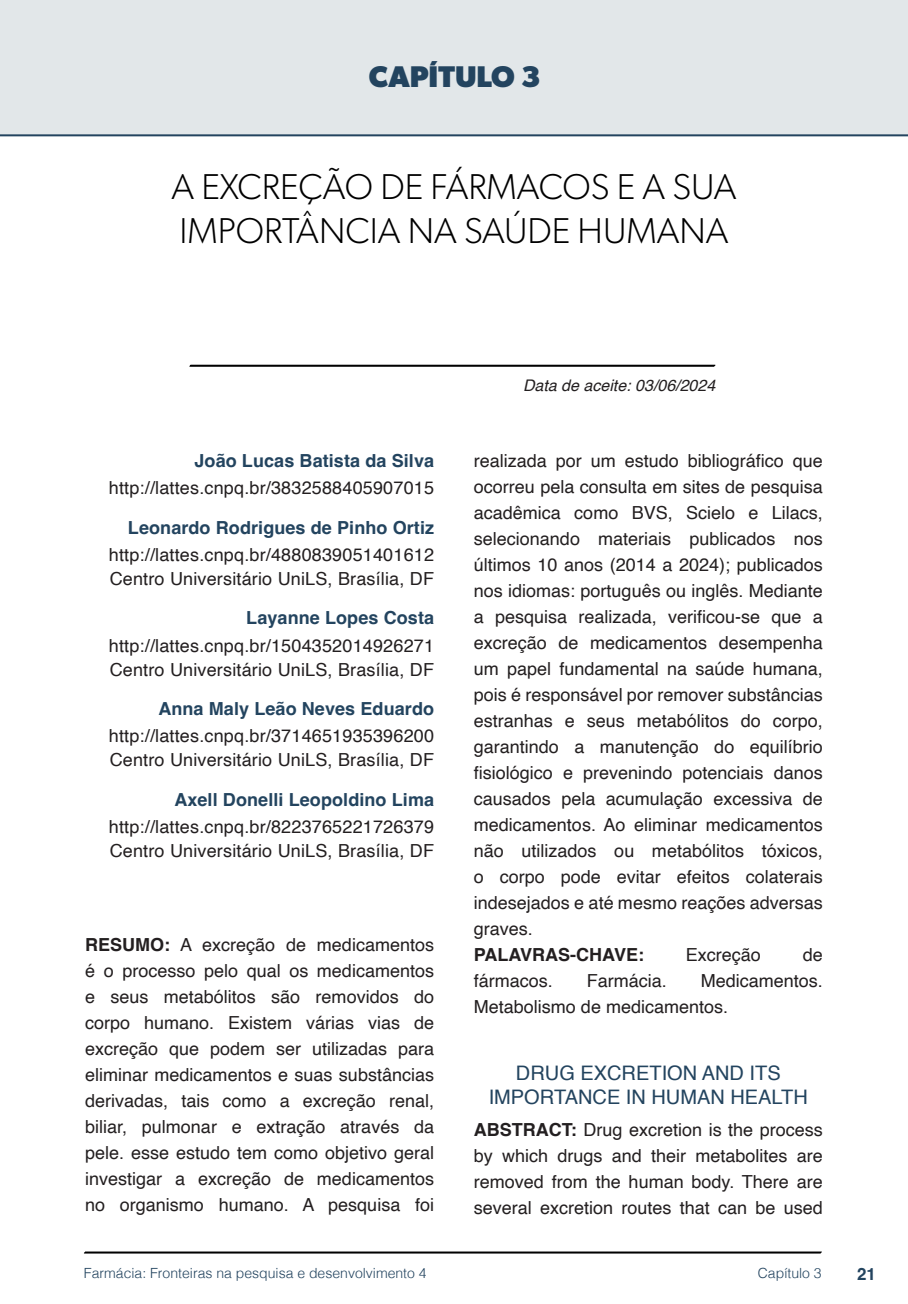
<style>
.page{position:relative;width:908px;height:1304px;background:#fff}
.page>*{position:absolute;margin:0;border:0;box-sizing:border-box;transform-origin:0 0}
.nome_artigos{font:300 36px/44px "Gibson";color:#000}
.capítulos{font:700 30px "Gibson";color:#23445f}
.título_Inglês{font:20px/24px "Helvetica";color:#23445f;text-align:center}
.Resumos_e_PC_TXT{font:18px/26px "Helvetica";color:#231f20;text-align:justify}
.info_autores{font:18px "Helvetica";letter-spacing:.01em;color:#231f20}
.nome_autores{font:700 18px "Helvetica";letter-spacing:.005em;color:#23445f}
.Resumos_e_PC_TXT-2{font:700 18px "Helvetica";color:#231f20}
.t1{font:700 16.8px "Helvetica";color:#23445f}
.t2{font:italic 16px "Helvetica";color:#231f20}
.t3{font:300 14px "Helvetica";color:#23445f}
.s1{font-weight:700}
</style>
<div class="page">
<svg style="left:84px;top:1251px;width:737px;height:3px;background:#515151"></svg>
<div style="left:0;top:0;width:907px;height:136px;background:#e2e7e9"></div>
<svg style="left:189px;top:364px;width:526px;height:3px;background:#4f4f4f"></svg>
<div style="left:44px;top:72px;width:68px;height:61px;background:#e2e7e9"></div>
<p class="capítulos" style="left:369px;top:58px;width:173px">CAPÍTULO 3</p>
<p class="nome_artigos" style="left:171px;top:164px;width:566px">A EXCREÇÃO DE FÁRMACOS E A SUA<br>IMPORTÂNCIA NA SAÚDE HUMANA</p>
<p class="nome_autores" style="left:194px;top:450px;width:241px">João Lucas Batista da Silva</p>
<p class="info_autores" style="left:109px;top:474px;width:326px">http://lattes.cnpq.br/3832588405907015</p>
<p class="nome_autores" style="left:128px;top:516px;width:307px">Leonardo Rodrigues de Pinho Ortiz</p>
<p class="info_autores" style="left:109px;top:541px;width:326px">http://lattes.cnpq.br/4880839051401612</p>
<p class="info_autores" style="left:110px;top:565px;width:326px">Centro Universitário UniLS, Brasília, DF</p>
<p class="nome_autores" style="left:246px;top:607px;width:189px">Layanne Lopes Costa</p>
<p class="info_autores" style="left:109px;top:632px;width:326px">http://lattes.cnpq.br/1504352014926271</p>
<p class="info_autores" style="left:110px;top:656px;width:326px">Centro Universitário UniLS, Brasília, DF</p>
<p class="nome_autores" style="left:158px;top:698px;width:277px">Anna Maly Leão Neves Eduardo</p>
<p class="info_autores" style="left:109px;top:722px;width:326px">http://lattes.cnpq.br/3714651935396200</p>
<p class="info_autores" style="left:110px;top:746px;width:326px">Centro Universitário UniLS, Brasília, DF</p>
<p class="nome_autores" style="left:174px;top:788px;width:261px">Axell Donelli Leopoldino Lima</p>
<p class="info_autores" style="left:109px;top:813px;width:326px">http://lattes.cnpq.br/8223765221726379</p>
<p class="info_autores" style="left:110px;top:837px;width:326px">Centro Universitário UniLS, Brasília, DF</p>
<p class="Resumos_e_PC_TXT" style="left:85px;top:932px;width:350px"><span class="s1">RESUMO:</span> A excreção de medicamentos é o processo pelo qual os medicamentos e seus metabólitos são removidos do corpo humano. Existem várias vias de excreção que podem ser utilizadas para eliminar medicamentos e suas substâncias derivadas, tais como a excreção renal, biliar, pulmonar e extração através da pele. esse estudo tem como objetivo geral investigar a excreção de medicamentos no organismo humano. A pesquisa foi</p>
<p class="t2" style="left:523px;top:373px;width:194px">Data de aceite: 03/06/2024</p>
<p class="Resumos_e_PC_TXT" style="left:473px;top:448px;width:350px">realizada por um estudo bibliográfico que ocorreu pela consulta em sites de pesquisa acadêmica como BVS, Scielo e Lilacs, selecionando materiais publicados nos últimos 10 anos (2014 a 2024); publicados nos idiomas: português ou inglês. Mediante a pesquisa realizada, verificou-se que a excreção de medicamentos desempenha um papel fundamental na saúde humana, pois é responsável por remover substâncias estranhas e seus metabólitos do corpo, garantindo a manutenção do equilíbrio fisiológico e prevenindo potenciais danos causados pela acumulação excessiva de medicamentos. Ao eliminar medicamentos não utilizados ou metabólitos tóxicos, o corpo pode evitar efeitos colaterais indesejados e até mesmo reações adversas graves.</p>
<p class="Resumos_e_PC_TXT-2" style="left:473px;top:944px;width:172px">PALAVRAS-CHAVE:</p>
<p class="Resumos_e_PC_TXT" style="left:685px;top:942px;width:77px">Excreção</p>
<p class="Resumos_e_PC_TXT" style="left:802px;top:942px;width:22px">de</p>
<p class="Resumos_e_PC_TXT" style="left:473px;top:968px;width:81px">fármacos.</p>
<p class="Resumos_e_PC_TXT" style="left:586px;top:968px;width:82px">Farmácia.</p>
<p class="Resumos_e_PC_TXT" style="left:473px;top:968px;width:350px;text-indent:227px">Medicamentos.<br>Metabolismo de medicamentos.</p>
<p class="título_Inglês" style="left:488px;top:1062px;width:320px">DRUG EXCRETION AND ITS<br>IMPORTANCE IN HUMAN HEALTH</p>
<p class="Resumos_e_PC_TXT" style="left:473px;top:1117px;width:350px"><span class="s1">ABSTRACT:</span> Drug excretion is the process by which drugs and their metabolites are removed from the human body. There are several excretion routes that can be used</p>
<p class="t3" style="left:84px;top:1261px;width:344px">Farmácia: Fronteiras na pesquisa e desenvolvimento 4</p>
<p class="t3" style="left:757px;top:1261px;width:65px">Capítulo 3</p>
<p class="t1" style="left:856px;top:1264px;width:20px">21</p>
</div>
